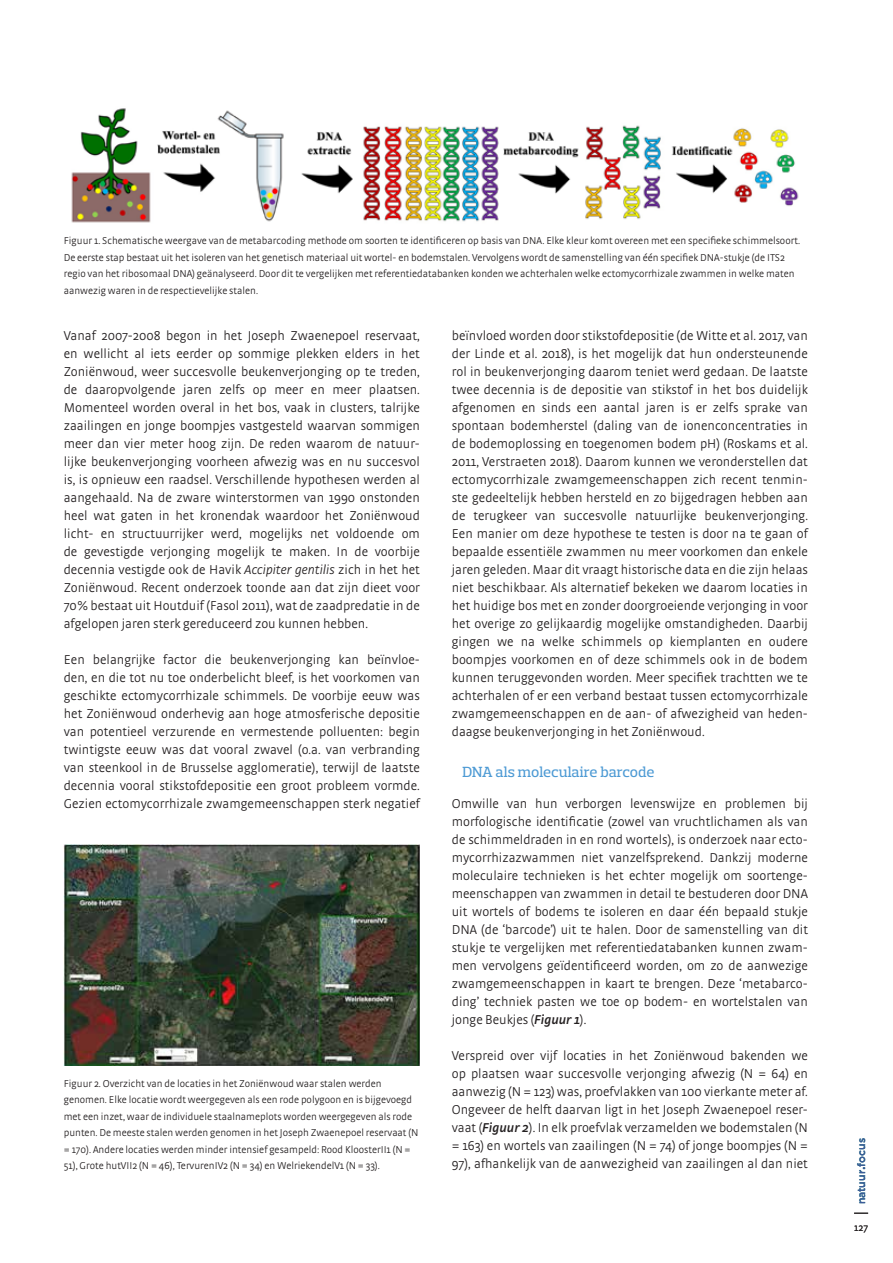
<style>
.page{position:relative;width:893px;height:1263px;background:#fff}
.page>*{position:absolute;margin:0;border:0;box-sizing:border-box;transform-origin:0 0}
.t1{font:500 15px "Prelo Slab";color:#4d9ad4}
.t2{font:300 13.5px/18px "Strada OT";color:#231f20;text-align:justify}
.t3{font:300 10.5px/16.5px "Strada OT";color:#231f20}
.t4{font:500 10.5px "Gotham";color:#3e5a9a}
.s1{font-style:italic}
.s2{font-weight:600;font-style:italic}
</style>
<div class="page">
<svg style="left:854px;top:1213px;width:14px;height:1px"></svg>
<img style="left:64px;top:844px;width:356px;height:222px">
<img style="left:71px;top:108px;width:728px;height:115px">
<p class="t3" style="left:64px;top:233px;width:738px">Figuur 1. Schematische weergave van de metabarcoding methode om soorten te identificeren op basis van DNA. Elke kleur komt overeen met een specifieke schimmelsoort.<br>De eerste stap bestaat uit het isoleren van het genetisch materiaal uit wortel- en bodemstalen. Vervolgens wordt de samenstelling van één specifiek DNA-stukje (de ITS2 regio van het ribosomaal DNA) geänalyseerd. Door dit te vergelijken met referentiedatabanken konden we achterhalen welke ectomycorrhizale zwammen in welke maten aanwezig waren in de respectievelijke stalen.</p>
<p class="t2" style="left:64px;top:327px;width:358px">Vanaf 2007-2008 begon in het Joseph Zwaenepoel reservaat, en wellicht al iets eerder op sommige plekken elders in het Zoniënwoud, weer succesvolle beukenverjonging op te treden, de daaropvolgende jaren zelfs op meer en meer plaatsen.<br>Momenteel worden overal in het bos, vaak in clusters, talrijke zaailingen en jonge boompjes vastgesteld waarvan sommigen meer dan vier meter hoog zijn. De reden waarom de natuur&shy;lijke beukenverjonging voorheen afwezig was en nu succesvol is, is opnieuw een raadsel. Verschillende hypothesen werden al aangehaald. Na de zware winterstormen van 1990 onstonden heel wat gaten in het kronendak waardoor het Zoniënwoud licht- en structuurrijker werd, mogelijks net voldoende om de gevestigde verjonging mogelijk te maken. In de voorbije decennia vestigde ook de Havik <span class="s1">Accipiter gentilis</span> zich in het het Zoniënwoud. Recent onderzoek toonde aan dat zijn dieet voor 70% bestaat uit Houtduif (Fasol 2011), wat de zaadpredatie in de afgelopen jaren sterk gereduceerd zou kunnen hebben.</p>
<p class="t2" style="left:64px;top:651px;width:358px">Een belangrijke factor die beukenverjonging kan beïnvloe&shy;den, en die tot nu toe onderbelicht bleef, is het voorkomen van geschikte ectomycorrhizale schimmels. De voorbije eeuw was het Zoniënwoud onderhevig aan hoge atmosferische depositie van potentieel verzurende en vermestende polluenten: begin twintigste eeuw was dat vooral zwavel (o.a. van verbranding van steenkool in de Brusselse agglomeratie), terwijl de laatste decennia vooral stikstofdepositie een groot probleem vormde.<br>Gezien ectomycorrhizale zwamgemeenschappen sterk negatief</p>
<p class="t3" style="left:64px;top:1075px;width:356px">Figuur 2. Overzicht van de locaties in het Zoniënwoud waar stalen werden genomen. Elke locatie wordt weergegeven als een rode polygoon en is bijgevoegd met een inzet, waar de individuele staalnameplots worden weergegeven als rode punten. De meeste stalen werden genomen in het Joseph Zwaenepoel reservaat (N = 170). Andere locaties werden minder intensief gesampeld: Rood KloosterII1 (N = 51), Grote hutVII2 (N = 46), TervurenIV2 (N = 34) en WelriekendelV1 (N = 33).</p>
<p class="t2" style="left:452px;top:327px;width:358px">beïnvloed worden door stikstofdepositie (de Witte et al. 2017, van der Linde et al. 2018), is het mogelijk dat hun ondersteunende rol in beukenverjonging daarom teniet werd gedaan. De laatste twee decennia is de depositie van stikstof in het bos duidelijk afgenomen en sinds een aantal jaren is er zelfs sprake van spontaan bodemherstel (daling van de ionenconcentraties in de bodemoplossing en toegenomen bodem pH) (Roskams et al.<br>2011, Verstraeten 2018). Daarom kunnen we veronderstellen dat ectomycorrhizale zwamgemeenschappen zich recent tenmin&shy;ste gedeeltelijk hebben hersteld en zo bijgedragen hebben aan de terugkeer van succesvolle natuurlijke beukenverjonging.<br>Een manier om deze hypothese te testen is door na te gaan of bepaalde essentiële zwammen nu meer voorkomen dan enkele jaren geleden. Maar dit vraagt historische data en die zijn helaas niet beschikbaar. Als alternatief bekeken we daarom locaties in het huidige bos met en zonder doorgroeiende verjonging in voor het overige zo gelijkaardig mogelijke omstandigheden. Daarbij gingen we na welke schimmels op kiemplanten en oudere boompjes voorkomen en of deze schimmels ook in de bodem kunnen teruggevonden worden. Meer specifiek trachtten we te achterhalen of er een verband bestaat tussen ectomycorrhizale zwamgemeenschappen en de aan- of afwezigheid van heden&shy;daagse beukenverjonging in het Zoniënwoud.</p>
<p class="t1" style="left:462px;top:763px;width:194px">DNA als moleculaire barcode</p>
<p class="t2" style="left:452px;top:795px;width:358px">Omwille van hun verborgen levenswijze en problemen bij morfologische identificatie (zowel van vruchtlichamen als van de schimmeldraden in en rond wortels), is onderzoek naar ecto&shy;mycorrhizazwammen niet vanzelfsprekend. Dankzij moderne moleculaire technieken is het echter mogelijk om soortenge&shy;meenschappen van zwammen in detail te bestuderen door DNA uit wortels of bodems te isoleren en daar één bepaald stukje DNA (de ‘barcode’) uit te halen. Door de samenstelling van dit stukje te vergelijken met referentiedatabanken kunnen zwam&shy;men vervolgens geïdentificeerd worden, om zo de aanwezige zwamgemeenschappen in kaart te brengen. Deze ‘metabarco&shy;ding’ techniek pasten we toe op bodem- en wortelstalen van jonge Beukjes (<span class="s2">Figuur 1</span>).</p>
<p class="t2" style="left:452px;top:1047px;width:358px">Verspreid over vijf locaties in het Zoniënwoud bakenden we op plaatsen waar succesvolle verjonging afwezig (N = 64) en aanwezig (N = 123) was, proefvlakken van 100 vierkante meter af.<br>Ongeveer de helft daarvan ligt in het Joseph Zwaenepoel reser&shy;vaat (<span class="s2">Figuur 2</span>). In elk proefvlak verzamelden we bodemstalen (N = 163) en wortels van zaailingen (N = 74) of jonge boompjes (N = 97), afhankelijk van de aanwezigheid van zaailingen al dan niet</p>
<p class="t4" style="left:855px;top:1204px;width:68px;rotate:-90deg">natuur<sub>•</sub>focus</p>
<p class="t3" style="left:854px;top:1219px;width:15px">127</p>
</div>
